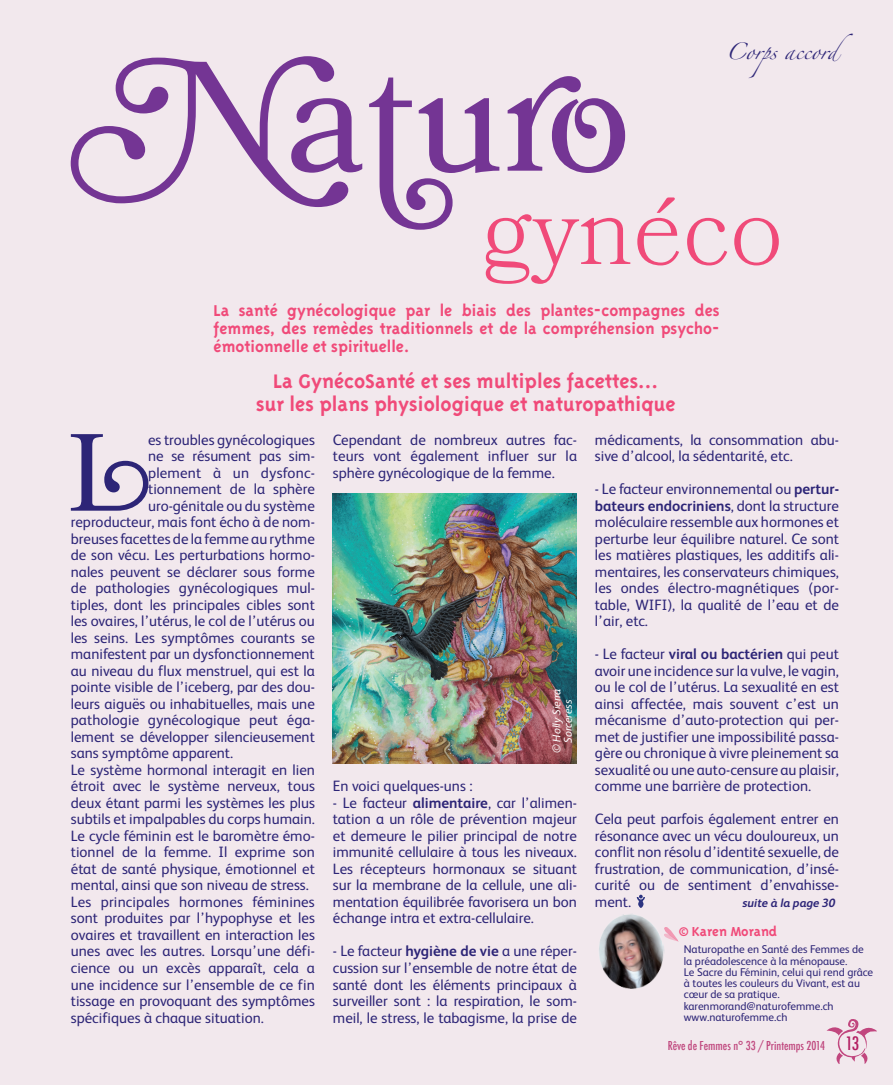
<style>
.page{position:relative;width:893px;height:1085px;background:#fff}
.page>*{position:absolute;margin:0;border:0;box-sizing:border-box;transform-origin:0 0}
.t1{font:155.4px "Bookmania";color:#743594}
.t2{font:109.35px "Bookmania";color:#2d2577}
.t3{font:300 99.9px "Bookmania";color:#f04a79}
.t4{font:700 22.5px/22.5px "Triplex";color:#f04a79;text-align:center}
.t5{font:700 18px/18px "Triplex";color:#f04a79;text-align:justify}
.t6{font:500 condensed 18px "Futura";color:#b31f62}
.t7{font:15px/16.5px "FS Albert";color:#2d2577;text-align:justify}
.t8{font:700 15px "Triplex";color:#f04a79}
.t9{font:15px "Zapfino";color:#2d2577}
.t10{font:500 condensed 12px "Futura";color:#b31f62}
.t11{font:italic 700 12px "FS Albert";color:#2d2577}
.t12{font:11.25px/11.2px "FS Albert";color:#2d2577}
.t13{font:italic 11.25px/11.2px "FS Albert";color:#fff;text-align:center}
.s1{font-weight:700}
</style>
<div class="page">
<div style="left:0;top:0;width:893px;height:1084px;background:#f2e8ed"></div>
<svg style="left:827px;top:1019px;width:50px;height:45px"></svg>
<svg style="left:637px;top:894px;width:8px;height:13px"></svg>
<img style="left:599px;top:914px;width:66px;height:75px">
<svg style="left:663px;top:924px;width:15px;height:17px"></svg>
<img style="left:333px;top:493px;width:244px;height:270px">
<p class="t9" style="left:726px;top:45px;width:129px">Corps accord</p>
<h1 class="t1" style="left:71px;top:26px;width:561px">Naturo</h1>
<h3 class="t3" style="left:482px;top:171px;width:303px">gynéco</h3>
<p class="t5" style="left:214px;top:301px;width:508px">La santé gynécologique par le biais des plantes-compagnes des femmes, des remèdes traditionnels et de la compréhension psycho&shy;émotionnelle et spirituelle.</p>
<h3 class="t4" style="left:256px;top:369px;width:421px">La GynécoSanté et ses multiples facettes…<br>sur les plans physiologique et naturopathique</h3>
<h2 class="t2" style="left:68px;top:409px;width:82px">L</h2>
<p class="t7" style="left:148px;top:431px;width:168px">es troubles gynécologiques</p>
<p class="t7" style="left:148px;top:447px;width:168px">ne se résument pas sim-</p>
<p class="t7" style="left:148px;top:464px;width:168px">plement à un dysfonc-</p>
<p class="t7" style="left:148px;top:480px;width:168px">tionnement de la sphère</p>
<p class="t7" style="left:148px;top:497px;width:168px">uro-génitale ou du système</p>
<p class="t7" style="left:71px;top:513px;width:246px">reproducteur, mais font écho à de nom-</p>
<p class="t7" style="left:71px;top:530px;width:246px">breuses facettes de la femme au rythme</p>
<p class="t7" style="left:71px;top:546px;width:246px">de son vécu. Les perturbations hormo-</p>
<p class="t7" style="left:71px;top:563px;width:245px">nales peuvent se déclarer sous forme</p>
<p class="t7" style="left:71px;top:579px;width:246px">de pathologies gynécologiques mul-</p>
<p class="t7" style="left:71px;top:596px;width:246px">tiples, dont les principales cibles sont</p>
<p class="t7" style="left:71px;top:612px;width:246px">les ovaires, l’utérus, le col de l’utérus ou</p>
<p class="t7" style="left:71px;top:629px;width:246px">les seins. Les symptômes courants se</p>
<p class="t7" style="left:71px;top:645px;width:246px">manifestent par un dysfonctionnement</p>
<p class="t7" style="left:71px;top:662px;width:246px">au niveau du flux menstruel, qui est la</p>
<p class="t7" style="left:71px;top:678px;width:246px">pointe visible de l’iceberg, par des dou-</p>
<p class="t7" style="left:71px;top:695px;width:246px">leurs aiguës ou inhabituelles, mais une</p>
<p class="t7" style="left:71px;top:711px;width:246px">pathologie gynécologique peut éga-</p>
<p class="t7" style="left:71px;top:728px;width:246px">lement se développer silencieusement</p>
<p class="t7" style="left:71px;top:744px;width:164px">sans symptôme apparent.</p>
<p class="t7" style="left:71px;top:761px;width:246px">Le système hormonal interagit en lien</p>
<p class="t7" style="left:71px;top:777px;width:246px">étroit avec le système nerveux, tous</p>
<p class="t7" style="left:71px;top:794px;width:246px">deux étant parmi les systèmes les plus</p>
<p class="t7" style="left:71px;top:810px;width:246px">subtils et impalpables du corps humain.</p>
<p class="t7" style="left:71px;top:827px;width:246px">Le cycle féminin est le baromètre émo-</p>
<p class="t7" style="left:71px;top:843px;width:246px">tionnel de la femme. Il exprime son</p>
<p class="t7" style="left:71px;top:860px;width:246px">état de santé physique, émotionnel et</p>
<p class="t7" style="left:71px;top:876px;width:240px">mental, ainsi que son niveau de stress.</p>
<p class="t7" style="left:71px;top:893px;width:245px">Les principales hormones féminines</p>
<p class="t7" style="left:71px;top:909px;width:245px">sont produites par l’hypophyse et les</p>
<p class="t7" style="left:71px;top:926px;width:245px">ovaires et travaillent en interaction les</p>
<p class="t7" style="left:71px;top:942px;width:246px">unes avec les autres. Lorsqu’une défi-</p>
<p class="t7" style="left:71px;top:959px;width:246px">cience ou un excès apparaît, cela a</p>
<p class="t7" style="left:71px;top:975px;width:246px">une incidence sur l’ensemble de ce fin</p>
<p class="t7" style="left:71px;top:992px;width:245px">tissage en provoquant des symptômes</p>
<p class="t7" style="left:71px;top:1008px;width:195px">spécifiques à chaque situation.</p>
<p class="t7" style="left:333px;top:431px;width:246px">Cependant de nombreux autres fac&shy;teurs vont également influer sur la sphère gynécologique de la femme.</p>
<p class="t13" style="left:551px;top:753px;width:66px;rotate:-90deg">© Holly Sierra<br>Sorceress</p>
<p class="t7" style="left:333px;top:777px;width:141px">En voici quelques-uns :</p>
<p class="t7" style="left:333px;top:794px;width:246px">- Le facteur <span class="s1">alimentaire</span>, car l’alimen&shy;tation a un rôle de prévention majeur et demeure le pilier principal de notre immunité cellulaire à tous les niveaux.<br>Les récepteurs hormonaux se situant sur la membrane de la cellule, une ali&shy;mentation équilibrée favorisera un bon échange intra et extra-cellulaire.</p>
<p class="t7" style="left:333px;top:942px;width:246px">- Le facteur <span class="s1">hygiène de vie</span> a une réper&shy;cussion sur l’ensemble de notre état de santé dont les éléments principaux à surveiller sont : la respiration, le som&shy;meil, le stress, le tabagisme, la prise de</p>
<p class="t7" style="left:595px;top:431px;width:246px">médicaments, la consommation abu&shy;sive d’alcool, la sédentarité, etc.</p>
<p class="t7" style="left:595px;top:480px;width:246px">- Le facteur environnemental ou <span class="s1">pertur&shy;bateurs endocriniens</span>, dont la structure moléculaire ressemble aux hormones et perturbe leur équilibre naturel. Ce sont les matières plastiques, les additifs ali&shy;mentaires, les conservateurs chimiques, les ondes électro-magnétiques (por&shy;table, WIFI), la qualité de l’eau et de l’air, etc.</p>
<p class="t7" style="left:595px;top:645px;width:246px">- Le facteur <span class="s1">viral ou bactérien</span> qui peut avoir une incidence sur la vulve, le vagin, ou le col de l’utérus. La sexualité en est ainsi affectée, mais souvent c’est un mécanisme d’auto-protection qui per&shy;met de justifier une impossibilité passa&shy;gère ou chronique à vivre pleinement sa sexualité ou une auto-censure au plaisir, comme une barrière de protection.</p>
<p class="t7" style="left:595px;top:810px;width:246px">Cela peut parfois également entrer en résonance avec un vécu douloureux, un conflit non résolu d’identité sexuelle, de frustration, de communication, d’insé&shy;curité ou de sentiment d’envahisse&shy;ment.</p>
<p class="t11" style="left:743px;top:896px;width:94px">suite à la page 30</p>
<p class="t8" style="left:679px;top:922px;width:100px">© Karen Morand</p>
<p class="t12" style="left:684px;top:943px;width:191px">Naturopathe en Santé des Femmes de la préadolescence à la ménopause.<br>Le Sacre du Féminin, celui qui rend grâce à toutes les couleurs du Vivant, est au cœur de sa pratique. karenmorand@naturofemme.ch www.naturofemme.ch</p>
<p class="t10" style="left:668px;top:1037px;width:159px">Rêve de Femmes n° 33 / Printemps 2014</p>
<p class="t6" style="left:846px;top:1031px;width:15px">13</p>
</div>
